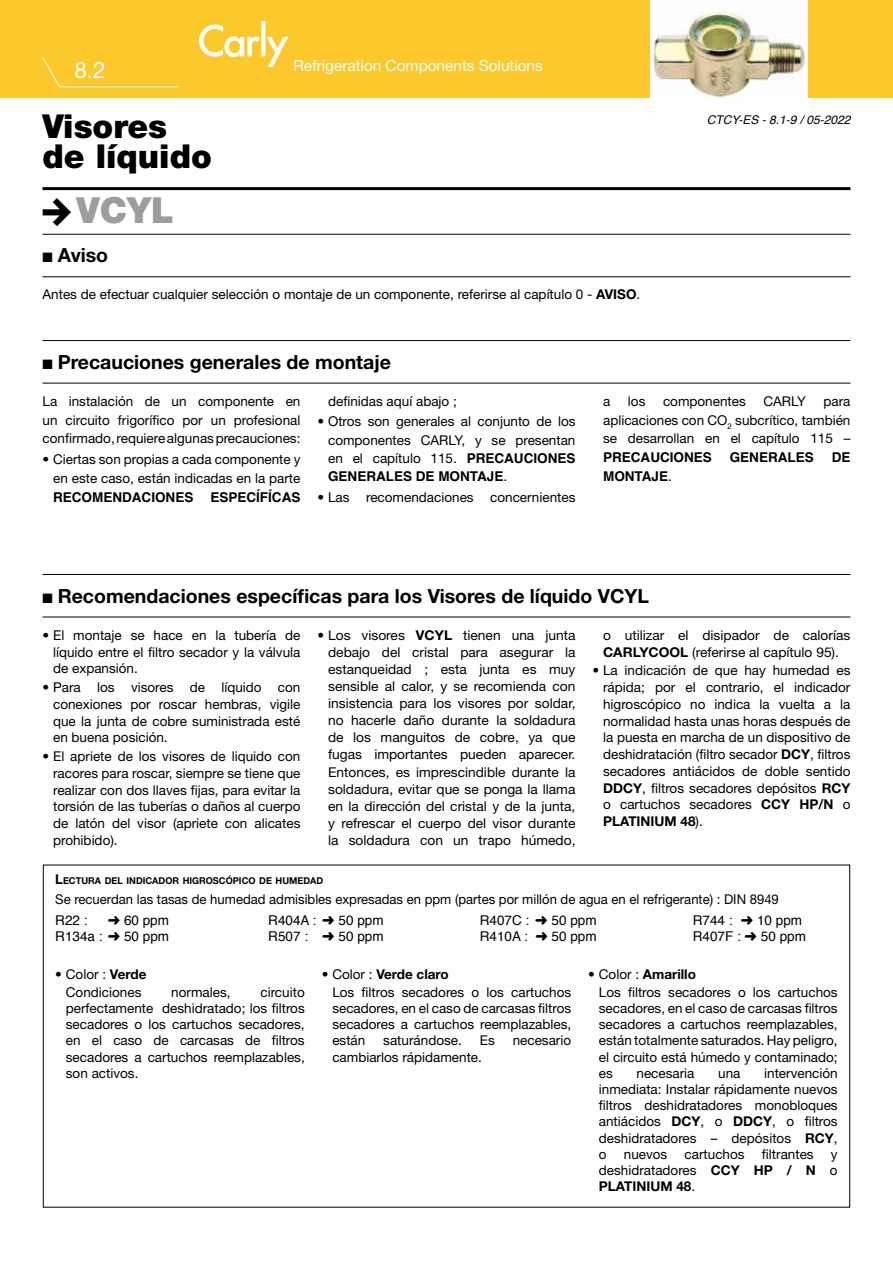
<style>
.page{position:relative;width:893px;height:1263px;background:#fff}
.page>*{position:absolute;margin:0;border:0;box-sizing:border-box;transform-origin:0 0}
.t1{font:900 36px "Helvetica Neue LT Pro";color:#9d9d9c}
.t2{font:900 33px/30px "Helvetica Neue LT Pro";color:#000}
.t3{font:22.5px "Helvetica Neue LT Pro";color:#fff}
.t4{font:700 19.5px "Helvetica Neue LT Pro";color:#000}
.t5{font:15.3px "Helvetica Neue LT Pro";color:#fff}
.t6{font:13.5px/16.8px "Helvetica Neue LT Pro";color:#000;text-align:justify}
.t7{font:13.5px "Helvetica";color:#000}
.t8{font:700 13.5px "Helvetica";color:#000}
.t9{font:italic 12px "Helvetica";color:#000}
.t10{font:700 9.45px "Helvetica Neue LT Pro";color:#000}
.s1{font-weight:700}
.s2{font-family:"Helvetica";font-weight:700}
.s3{font-family:"Helvetica Neue LT Pro";font-weight:400}
.s4{font-size:13.5px}
</style>
<div class="page">
<div style="left:0;top:0;width:893px;height:98px;background:#fdc82b"></div>
<hr style="left:43px;top:187px;width:807px;height:3px;background:#000">
<hr style="left:43px;top:234px;width:807px;height:1px;background:#000">
<hr style="left:43px;top:276px;width:807px;height:1px;background:#000">
<img style="left:200px;top:21px;width:87px;height:45px">
<svg style="left:42px;top:57px;width:137px;height:31px"></svg>
<img style="left:650px;top:0;width:158px;height:98px">
<hr style="left:43px;top:340px;width:807px;height:1px;background:#000">
<hr style="left:43px;top:383px;width:807px;height:1px;background:#000">
<hr style="left:43px;top:574px;width:807px;height:1px;background:#000">
<hr style="left:43px;top:617px;width:807px;height:1px;background:#000">
<h3 class="t3" style="left:74px;top:56px;width:33px">8.2</h3>
<p class="t5" style="left:293px;top:56px;width:251px">Refrigeration Components Solutions</p>
<h2 class="t2" style="left:43px;top:111px;width:171px">Visores de líquido</h2>
<p class="t9" style="left:707px;top:110px;width:145px">CTCY-ES - 8.1-9 / 05-2022</p>
<h1 class="t1" style="left:77px;top:188px;width:99px">VCYL</h1>
<h3 class="t4" style="left:43px;top:243px;width:67px">■ Aviso</h3>
<p class="t6" style="left:43px;top:285px;width:599px">Antes de efectuar cualquier selección o montaje de un componente, referirse al capítulo 0 - <span class="s1">AVISO</span>.</p>
<h3 class="t4" style="left:43px;top:349px;width:350px">■ Precauciones generales de montaje</h3>
<p class="t6" style="left:43px;top:391px;width:259px;line-height:18.8px">La instalación de un componente en un circuito frigorífico por un profesional confirmado, requiere algunas precauciones:</p>
<p class="t6" style="left:43px;top:450px;width:259px;line-height:18.8px;text-align:right">• Ciertas son propias a cada componente y en este caso, están indicadas en la parte</p>
<p class="t8" style="left:53px;top:486px;width:142px">RECOMENDACIONES</p>
<p class="t8" style="left:210px;top:486px;width:92px">ESPECÍFÍCAS</p>
<p class="t6" style="left:328px;top:392px;width:130px">definidas aquí abajo ;</p>
<p class="t6" style="left:328px;top:412px;width:249px;line-height:18.3px;text-indent:-11px">• Otros son generales al conjunto de los componentes CARLY, y se presentan en el capítulo 115. <span class="s2">PRECAUCIONES</span></p>
<p class="t8" style="left:328px;top:466px;width:181px">GENERALES DE MONTAJE<span class="s3">.</span></p>
<p class="t6" style="left:317px;top:488px;width:259px">• Las recomendaciones concernientes</p>
<p class="t6" style="left:603px;top:392px;width:9px">a</p>
<p class="t6" style="left:628px;top:392px;width:19px">los</p>
<p class="t6" style="left:663px;top:392px;width:84px">componentes</p>
<p class="t6" style="left:763px;top:392px;width:44px">CARLY</p>
<p class="t6" style="left:603px;top:391px;width:249px;line-height:18.8px;text-indent:220px">para aplicaciones con CO<sub>2</sub> subcrítico, también se desarrollan en el capítulo 115 –</p>
<p class="t8" style="left:603px;top:446px;width:110px">PRECAUCIONES</p>
<p class="t8" style="left:730px;top:446px;width:86px">GENERALES</p>
<p class="t8" style="left:832px;top:446px;width:20px">DE</p>
<p class="t8" style="left:603px;top:465px;width:70px">MONTAJE<span class="s3">.</span></p>
<h3 class="t4" style="left:43px;top:584px;width:608px">■ Recomendaciones específicas para los Visores de líquido VCYL</h3>
<p class="t6" style="left:53px;top:626px;width:249px;text-indent:-11px">• El montaje se hace en la tubería de líquido entre el filtro secador y la válvula de expansión.</p>
<p class="t6" style="left:53px;top:679px;width:249px;text-indent:-11px">• Para los visores de líquido con conexiones por roscar hembras, vigile que la junta de cobre suministrada esté en buena posición.</p>
<p class="t6" style="left:53px;top:748px;width:249px;text-indent:-11px">• El apriete de los visores de liquido con racores para roscar, siempre se tiene que realizar con dos llaves fijas, para evitar la torsión de las tuberías o daños al cuerpo de latón del visor (apriete con alicates prohibido).</p>
<p class="t6" style="left:328px;top:626px;width:249px;text-indent:-11px">• Los visores <span class="s1">VCYL</span> tienen una junta debajo del cristal para asegurar la estanqueidad ; esta junta es muy sensible al calor, y se recomienda con insistencia para los visores por soldar, no hacerle daño durante la soldadura de los manguitos de cobre, ya que fugas importantes pueden aparecer.<br>Entonces, es imprescindible durante la soldadura, evitar que se ponga la llama en la dirección del cristal y de la junta, y refrescar el cuerpo del visor durante la soldadura con un trapo húmedo,</p>
<p class="t6" style="left:603px;top:626px;width:249px">o utilizar el disipador de calorías<br><span class="s1">CARLYCOOL</span> (referirse al capítulo 95).</p>
<p class="t6" style="left:603px;top:662px;width:249px;text-indent:-11px">• La indicación de que hay humedad es rápida; por el contrario, el indicador higroscópico no indica la vuelta a la normalidad hasta unas horas después de la puesta en marcha de un dispositivo de deshidratación (filtro secador <span class="s1">DCY</span>, filtros secadores antiácidos de doble sentido <span class="s1">DDCY</span>, filtros secadores depósitos <span class="s1">RCY </span>o cartuchos secadores <span class="s1">CCY HP/N</span> o <span class="s1">PLATINIUM 48</span>).</p>
<p class="t10" style="left:55px;top:874px;width:270px"><span class="s4">L</span>ECTURA DEL INDICADOR HIGROSCÓPICO DE HUMEDAD</p>
<p class="t6" style="left:55px;top:891px;width:725px">Se recuerdan las tasas de humedad admisibles expresadas en ppm (partes por millón de agua en el refrigerante) : DIN 8949</p>
<p class="t7" style="left:55px;top:909px;width:34px">R22 :</p>
<p class="t7" style="left:108px;top:909px;width:63px">➜ 60 ppm</p>
<p class="t7" style="left:268px;top:909px;width:117px">R404A : ➜ 50 ppm</p>
<p class="t7" style="left:480px;top:909px;width:118px">R407C : ➜ 50 ppm</p>
<p class="t7" style="left:693px;top:909px;width:111px">R744 : ➜ 10 ppm</p>
<p class="t7" style="left:55px;top:926px;width:115px">R134a : ➜ 50 ppm</p>
<p class="t7" style="left:268px;top:926px;width:117px">R507 : ➜ 50 ppm</p>
<p class="t7" style="left:480px;top:926px;width:118px">R410A : ➜ 50 ppm</p>
<p class="t7" style="left:693px;top:926px;width:115px">R407F : ➜ 50 ppm</p>
<p class="t6" style="left:55px;top:964px;width:93px;line-height:18.3px;text-align:center">• Color : <span class="s1">Verde<br></span>Condiciones</p>
<p class="t6" style="left:66px;top:983px;width:240px;line-height:16.2px;text-indent:195px">circuito perfectamente deshidratado; los filtros secadores o los cartuchos secadores, en el caso de carcasas de filtros secadores a cartuchos reemplazables, son activos.</p>
<p class="t6" style="left:171px;top:983px;width:61px">normales,</p>
<p class="t6" style="left:332px;top:964px;width:240px;line-height:18.3px;text-indent:-11px">• Color : <span class="s1">Verde claro<br></span>Los filtros secadores o los cartuchos</p>
<p class="t6" style="left:332px;top:1000px;width:240px;line-height:16.2px">secadores, en el caso de carcasas filtros secadores a cartuchos reemplazables, están</p>
<p class="t6" style="left:383px;top:1032px;width:80px">saturándose.</p>
<p class="t6" style="left:480px;top:1032px;width:16px">Es</p>
<p class="t6" style="left:513px;top:1032px;width:60px">necesario</p>
<p class="t6" style="left:332px;top:1048px;width:151px">cambiarlos rápidamente.</p>
<p class="t6" style="left:599px;top:964px;width:240px;line-height:18.3px;text-indent:-11px">• Color : <span class="s1">Amarillo<br></span>Los filtros secadores o los cartuchos</p>
<p class="t6" style="left:599px;top:1000px;width:240px;line-height:16.2px">secadores, en el caso de carcasas filtros secadores a cartuchos reemplazables, están totalmente saturados. Hay peligro, el circuito está húmedo y contaminado; es</p>
<p class="t6" style="left:599px;top:1064px;width:240px;line-height:16.2px;text-indent:165px">intervención inmediata: Instalar rápidamente nuevos filtros deshidratadores monobloques antiácidos <span class="s1">DCY</span>, o <span class="s1">DDCY</span>, o filtros deshidratadores – depósitos <span class="s1">RCY</span>, o</p>
<p class="t6" style="left:636px;top:1064px;width:59px">necesaria</p>
<p class="t6" style="left:718px;top:1064px;width:24px">una</p>
<p class="t6" style="left:624px;top:1145px;width:45px">nuevos</p>
<p class="t6" style="left:685px;top:1145px;width:62px">cartuchos</p>
<p class="t6" style="left:762px;top:1145px;width:53px">filtrantes</p>
<p class="t6" style="left:599px;top:1145px;width:240px;line-height:16.2px;text-indent:232px">y deshidratadores <span class="s1">CCY HP / N</span> o <span class="s1">PLATINIUM 48</span>.</p>
</div>
